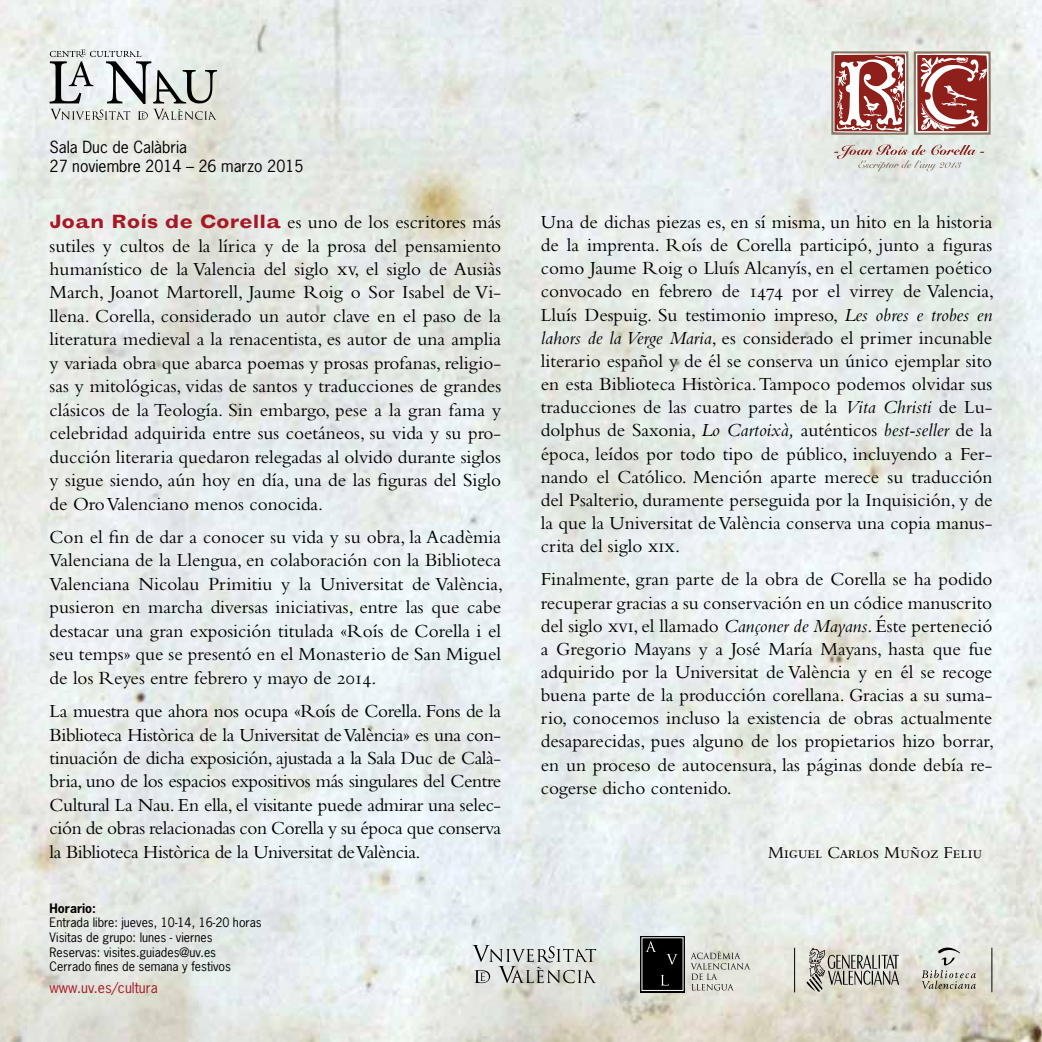
<style>
.page{position:relative;width:1042px;height:1042px;background:#fff}
.page>*{position:absolute;margin:0;border:0;box-sizing:border-box;transform-origin:0 0}
.t1{font:19.25px/23.4px "Bembo";color:#000;text-align:justify}
.t2{font:17.5px "Bembo SC";color:#000}
.t3{font:15.75px/18.9px "News Gothic";color:#000}
.t4{font:14px "News Gothic";color:#a91725}
.t5{font:12.25px/14.7px "News Gothic";color:#000}
.t6{font:700 12.25px "News Gothic";color:#000}
.s1{font-family:"Grotesque";font-weight:700;font-stretch:expanded;color:#a91725}
.s2{font-family:"Bembo SC"}
.s3{font-style:italic}
</style>
<div class="page">
<img style="left:0;top:0;width:1042px;height:1042px">
<svg style="left:834px;top:144px;width:150px;height:27px;background:#d6d0cc"></svg>
<svg style="left:830px;top:50px;width:161px;height:86px"></svg>
<svg style="left:50px;top:50px;width:167px;height:70px"></svg>
<svg style="left:640px;top:936px;width:45px;height:56px;background:#161616"></svg>
<svg style="left:661px;top:975px;width:8px;height:10px"></svg>
<svg style="left:645px;top:941px;width:11px;height:11px"></svg>
<svg style="left:666px;top:954px;width:11px;height:11px"></svg>
<svg style="left:690px;top:951px;width:60px;height:39px;background:#cbccc3"></svg>
<svg style="left:472px;top:945px;width:124px;height:38px;background:#bfc2bf"></svg>
<hr style="left:794px;top:948px;width:1px;height:44px;background:#000">
<hr style="left:991px;top:947px;width:1px;height:45px;background:#000">
<svg style="left:806px;top:948px;width:93px;height:43px;background:#b5b3aa"></svg>
<svg style="left:921px;top:947px;width:55px;height:42px;background:#c9c9c0"></svg>
<p class="t3" style="left:50px;top:138px;width:255px">Sala Duc de Calàbria<br>27 noviembre 2014 – 26 marzo 2015</p>
<p class="t1" style="left:50px;top:210px;width:453px"><span class="s1">Joan Roís de Corella</span> es uno de los escritores más sutiles y cultos de la lírica y de la prosa del pensamiento humanístico de la Valencia del siglo <span class="s2">xv</span>, el siglo de Ausiàs March, Joanot Martorell, Jaume Roig o Sor Isabel de Vi&shy;llena. Corella, considerado un autor clave en el paso de la literatura medieval a la renacentista, es autor de una amplia y variada obra que abarca poemas y prosas profanas, religio&shy;sas y mitológicas, vidas de santos y traducciones de grandes clásicos de la Teología. Sin embargo, pese a la gran fama y celebridad adquirida entre sus coetáneos, su vida y su pro&shy;ducción literaria quedaron relegadas al olvido durante siglos y sigue siendo, aún hoy en día, una de las figuras del Siglo de Oro Valenciano menos conocida.</p>
<p class="t1" style="left:50px;top:525px;width:455px">Con el fin de dar a conocer su vida y su obra, la Acadèmia Valenciana de la Llengua, en colaboración con la Biblioteca Valenciana Nicolau Primitiu y la Universitat de València, pusieron en marcha diversas iniciativas, entre las que cabe destacar una gran exposición titulada «Roís de Corella i el seu temps» que se presentó en el Monasterio de San Miguel de los Reyes entre febrero y mayo de <span class="s2">2014</span>.</p>
<p class="t1" style="left:50px;top:699px;width:453px">La muestra que ahora nos ocupa «Roís de Corella. Fons de la Biblioteca Històrica de la Universitat de València» es una con&shy;tinuación de dicha exposición, ajustada a la Sala Duc de Calà&shy;bria, uno de los espacios expositivos más singulares del Centre Cultural La Nau. En ella, el visitante puede admirar una selec&shy;ción de obras relacionadas con Corella y su época que conserva la Biblioteca Històrica de la Universitat de València.</p>
<p class="t6" style="left:50px;top:900px;width:48px">Horario:</p>
<p class="t5" style="left:50px;top:915px;width:214px">Entrada libre: jueves, 10-14, 16-20 horas Visitas de grupo: lunes - viernes Reservas: visites.guiades@uv.es<br>Cerrado fines de semana y festivos</p>
<p class="t4" style="left:50px;top:979px;width:110px">www.uv.es/cultura</p>
<p class="t1" style="left:541px;top:210px;width:455px">Una de dichas piezas es, en sí misma, un hito en la historia de la imprenta. Roís de Corella participó, junto a figuras como Jaume Roig o Lluís Alcanyís, en el certamen poético convocado en febrero de <span class="s2">1474</span> por el virrey de Valencia, Lluís Despuig. Su testimonio impreso, <span class="s3">Les obres e trobes en lahors de la Verge Maria</span>, es considerado el primer incunable literario español y de él se conserva un único ejemplar sito en esta Biblioteca Històrica. Tampoco podemos olvidar sus traducciones de las cuatro partes de la <span class="s3">Vita Christi</span> de Lu&shy;dolphus de Saxonia, <span class="s3">Lo Cartoixà,</span> auténticos <span class="s3">best-seller</span> de la época, leídos por todo tipo de público, incluyendo a Fer&shy;nando el Católico. Mención aparte merece su traducción del Psalterio, duramente perseguida por la Inquisición, y de la que la Universitat de València conserva una copia manus&shy;crita del siglo <span class="s2">xix</span>.</p>
<p class="t1" style="left:541px;top:567px;width:455px">Finalmente, gran parte de la obra de Corella se ha podido recuperar gracias a su conservación en un códice manuscrito del siglo <span class="s2">xvi,</span> el llamado <span class="s3">Cançoner de Mayans</span>. Éste perteneció a Gregorio Mayans y a José María Mayans, hasta que fue adquirido por la Universitat de València y en él se recoge buena parte de la producción corellana. Gracias a su suma&shy;rio, conocemos incluso la existencia de obras actualmente desaparecidas, pues alguno de los propietarios hizo borrar, en un proceso de autocensura, las páginas donde debía re&shy;cogerse dicho contenido.</p>
<p class="t2" style="left:768px;top:843px;width:216px">Miguel Carlos Muñoz Feliu</p>
</div>
